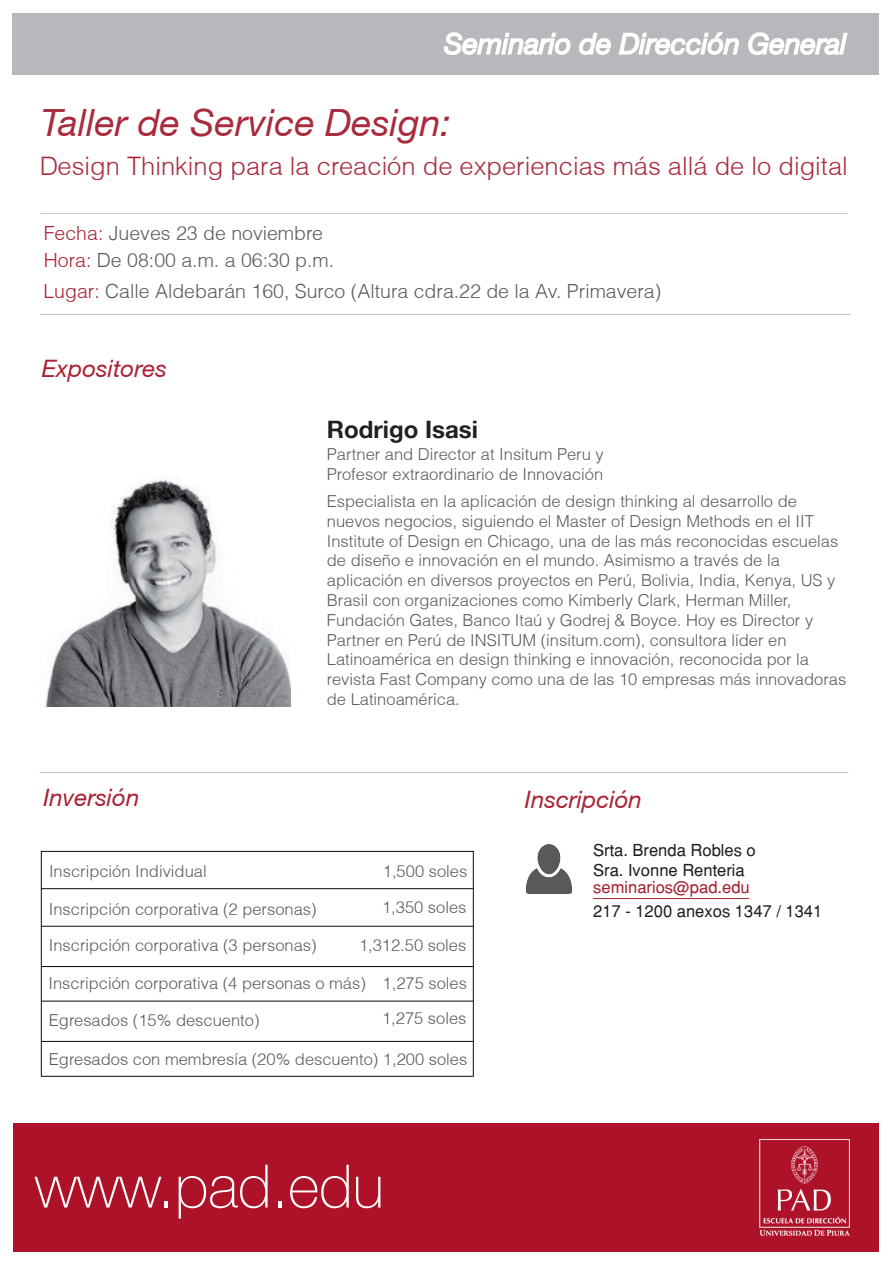
<style>
.page{position:relative;width:893px;height:1263px;background:#fff}
.page>*{position:absolute;margin:0;border:0;box-sizing:border-box;transform-origin:0 0}
.t1{font:100 60px "Helvetica 35";color:#fff}
.t2{font:italic 37.5px "Helvetica 56";color:#a32033}
.t3{font:italic 28.5px "Helvetica 56";color:#fff}
.t4{font:300 25.5px "Helvetica";color:#a32033}
.t5{font:italic 24px "Helvetica 56";color:#ab2134}
.t6{font:700 24px "Helvetica 75";color:#231f20}
.t7{font:300 19.5px/27.2px "Helvetica";color:#5b5b61}
.t8{font:300 16.5px/19.8px "Helvetica";color:#5b5b61}
.t9{font:16.5px/19.8px "Helvetica";color:#231f20}
.t10{font:16.5px "Helvetica";color:#a62032}
.s1{color:#ab2134}
</style>
<div class="page">
<div style="left:12px;top:13px;width:866px;height:61px;background:#b6b8bc"></div>
<div style="left:41px;top:851px;width:433px;height:226px;border:1px solid #0c090d"></div>
<hr style="left:41px;top:888px;width:432px;height:1px;background:#0c090d">
<hr style="left:41px;top:926px;width:432px;height:1px;background:#0c090d">
<hr style="left:41px;top:966px;width:432px;height:1px;background:#0c090d">
<hr style="left:41px;top:1001px;width:432px;height:1px;background:#0c090d">
<hr style="left:41px;top:1041px;width:432px;height:1px;background:#0c090d">
<hr style="left:41px;top:1076px;width:433px;height:1px;background:#0c090d">
<hr style="left:593px;top:898px;width:156px;height:1px;background:#a52031">
<img style="left:526px;top:844px;width:46px;height:49px">
<div style="left:14px;top:1123px;width:865px;height:129px;background:#ae1229"></div>
<img style="left:759px;top:1140px;width:91px;height:95px">
<img style="left:45px;top:476px;width:245px;height:231px">
<svg style="left:443px;top:32px;width:128px;height:23px"></svg>
<svg style="left:579px;top:32px;width:32px;height:23px"></svg>
<svg style="left:618px;top:32px;width:121px;height:23px"></svg>
<svg style="left:748px;top:32px;width:100px;height:23px"></svg>
<h3 class="t3" style="left:444px;top:27px;width:404px">Seminario de Dirección General</h3>
<h2 class="t2" style="left:41px;top:100px;width:412px">Taller de Service Design:</h2>
<h3 class="t4" style="left:39px;top:150px;width:810px">Design Thinking para la creación de experiencias más allá de lo digital</h3>
<p class="t7" style="left:44px;top:219px;width:292px"><span class="s1">Fecha:</span> Jueves 23 de noviembre<br><span class="s1">Hora:</span> De 08:00 a.m. a 06:30 p.m.</p>
<p class="t7" style="left:43px;top:277px;width:619px"><span class="s1">Lugar:</span> Calle Aldebarán 160, Surco (Altura cdra.22 de la Av. Primavera)</p>
<h3 class="t5" style="left:42px;top:354px;width:126px">Expositores</h3>
<h3 class="t6" style="left:327px;top:414px;width:153px">Rodrigo Isasi</h3>
<p class="t8" style="left:327px;top:444px;width:278px">Partner and Director at Insitum Peru y<br>Profesor extraordinario de Innovación</p>
<p class="t8" style="left:327px;top:491px;width:521px">Especialista en la aplicación de design thinking al desarrollo de nuevos negocios, siguiendo el Master of Design Methods en el IIT Institute of Design en Chicago, una de las más reconocidas escuelas de diseño e innovación en el mundo. Asimismo a través de la aplicación en diversos proyectos en Perú, Bolivia, India, Kenya, US y Brasil con organizaciones como Kimberly Clark, Herman Miller, Fundación Gates, Banco Itaú y Godrej &amp; Boyce. Hoy es Director y Partner en Perú de INSITUM (insitum.com), consultora líder en Latinoamérica en design thinking e innovación, reconocida por la revista Fast Company como una de las 10 empresas más innovadoras de Latinoamérica.</p>
<h3 class="t5" style="left:43px;top:783px;width:97px">Inversión</h3>
<h3 class="t5" style="left:525px;top:785px;width:118px">Inscripción</h3>
<p class="t8" style="left:49px;top:861px;width:159px">Inscripción Individual</p>
<p class="t8" style="left:49px;top:899px;width:269px">Inscripción corporativa (2 personas)</p>
<p class="t8" style="left:49px;top:935px;width:269px">Inscripción corporativa (3 personas)</p>
<p class="t8" style="left:383px;top:861px;width:86px">1,500 soles</p>
<p class="t8" style="left:382px;top:897px;width:86px">1,350 soles</p>
<p class="t8" style="left:359px;top:935px;width:109px">1,312.50 soles</p>
<p class="t9" style="left:593px;top:840px;width:164px">Srta. Brenda Robles o<br>Sra. Ivonne Renteria</p>
<p class="t9" style="left:593px;top:901px;width:231px">217 - 1200 anexos 1347 / 1341</p>
<p class="t10" style="left:593px;top:878px;width:158px">seminarios@pad.edu</p>
<p class="t8" style="left:49px;top:973px;width:319px">Inscripción corporativa (4 personas o más)</p>
<p class="t8" style="left:383px;top:973px;width:86px">1,275 soles</p>
<p class="t8" style="left:382px;top:1008px;width:86px">1,275 soles</p>
<p class="t8" style="left:49px;top:1010px;width:212px">Egresados (15% descuento)</p>
<p class="t8" style="left:49px;top:1049px;width:420px">Egresados con membresía (20% descuento) 1,200 soles</p>
<h1 class="t1" style="left:35px;top:1152px;width:351px">www.pad.edu</h1>
</div>
